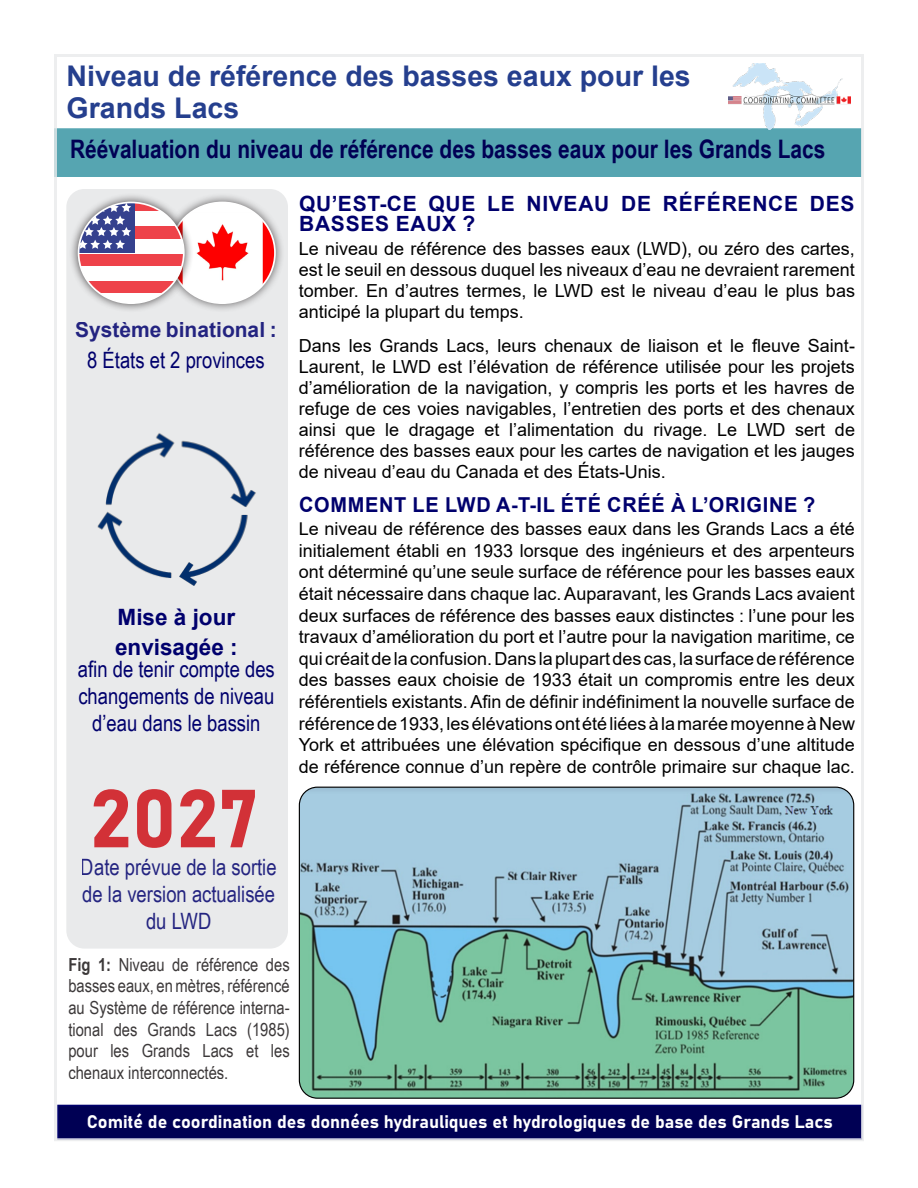
<style>
.page{position:relative;width:918px;height:1188px;background:#fff}
.page>*{position:absolute;margin:0;border:0;box-sizing:border-box;transform-origin:0 0}
.t1{font:81px "Bahnschrift";color:#d1232a}
.t2{font:700 28.5px/31.5px "Arial";color:#253f8e}
.body_copy_bullet_pts{font:700 25.5px "Arial Narrow";color:#000054}
.t3{font:22.5px/27px "Arial Narrow";color:#00006d;text-align:center}
.t4{font:700 22.5px/30px "Arial";color:#00006d}
.body_copy{font:700 21px/19.5px "Arial";letter-spacing:.035em;color:#00006d}
.body_copy-2{font:700 21px "Arial";color:#00006d}
.body_copy-3{font:700 20.55px "Arial";letter-spacing:.035em;color:#00006d}
.body_copy-4{font:18px/21.6px "Arial";color:#000;text-align:justify}
.t5{font:18px/21.6px "Arial Narrow";color:#231f20;text-align:justify}
.body_copy-5{font:18px "Bahnschrift";color:#fff}
.s1{font-size:21px}
.s2{font-size:17.7px}
.s3{font-weight:700}
</style>
<div class="page">
<div style="left:66px;top:189px;width:222px;height:760px;background:#e9eaeb;border-radius:18px"></div>
<div style="left:54px;top:128px;width:808px;height:49px;background:#56a5b1;border:2px solid #3c98a6"></div>
<div style="left:57px;top:1105px;width:805px;height:35px;background:#000054;border:2px solid #00006d"></div>
<img style="left:729px;top:63px;width:122px;height:66px">
<div style="left:160px;top:193px;width:125px;height:120px;background:#231f20;opacity:.69"></div>
<div style="left:170px;top:202px;width:105px;height:101px;background:#fff;border-radius:50%"></div>
<img style="left:196px;top:213px;width:79px;height:77px">
<div style="left:69px;top:193px;width:124px;height:120px;background:#231f20;opacity:.79"></div>
<svg style="left:79px;top:202px;width:105px;height:101px;background:#cfa2b1"></svg>
<div style="left:78px;top:202px;width:107px;height:102px;border:2px solid #fff;border-radius:50%"></div>
<img style="left:97px;top:433px;width:159px;height:153px">
<img style="left:299px;top:787px;width:555px;height:311px">
<p class="t2" style="left:67px;top:61px;width:626px">Niveau de référence des basses eaux pour les<br>Grands Lacs</p>
<p class="body_copy_bullet_pts" style="left:70px;top:129px;width:757px">Réévaluation du niveau de référence des basses eaux pour les Grands Lacs</p>
<p class="body_copy-2" style="left:75px;top:315px;width:203px">Système binational :</p>
<p class="t3" style="left:87px;top:346px;width:179px">8 États et 2 provinces</p>
<p class="t4" style="left:115px;top:602px;width:124px">Mise à jour envisagée :</p>
<p class="t3" style="left:78px;top:655px;width:198px">afin de tenir compte des changements de niveau d’eau dans le bassin</p>
<h1 class="t1" style="left:90px;top:757px;width:171px">2027</h1>
<p class="t3" style="left:81px;top:853px;width:197px">Date prévue de la sortie de la version actualisée du LWD</p>
<p class="body_copy" style="left:299px;top:195px;width:557px">QU’EST-CE QUE LE NIVEAU DE RÉFÉRENCE DES<br>BASSES EAUX ?</p>
<p class="body_copy-4" style="left:299px;top:238px;width:558px;line-height:21px">Le niveau de référence des basses eaux (LWD), ou zéro des cartes, est le seuil en dessous duquel les niveaux d’eau ne devraient rarement tomber. En d’autres termes, le LWD est le niveau d’eau le plus bas anticipé la plupart du temps.</p>
<p class="body_copy-4" style="left:299px;top:336px;width:558px;line-height:21px">Dans les Grands Lacs, leurs chenaux de liaison et le fleuve Saint-Laurent, le LWD est l’élévation de référence utilisée pour les projets d’amélioration de la navigation, y compris les ports et les havres de refuge de ces voies navigables, l’entretien des ports et des chenaux ainsi que le dragage et l’alimentation du rivage. Le LWD sert de référence des basses eaux pour les cartes de navigation et les jauges de niveau d’eau du Canada et des États-Unis.</p>
<p class="body_copy-3" style="left:299px;top:490px;width:518px"><span class="s1">C</span>OMMENT LE LWD A-T-IL ÉTÉ CRÉÉ À L’ORIGINE ?</p>
<p class="body_copy-4" style="left:299px;top:518px;width:558px"><span class="s2">Le</span> niveau de référence des basses eaux dans les Grands Lacs a été initialement établi en 1933 lorsque des ingénieurs et des arpenteurs ont déterminé qu’une seule surface de référence pour les basses eaux était nécessaire dans chaque lac. Auparavant, les Grands Lacs avaient deux surfaces de référence des basses eaux distinctes : l’une pour les travaux d’amélioration du port et l’autre pour la navigation maritime, ce qui créait de la confusion. Dans la plupart des cas, la surface de référence des basses eaux choisie de 1933 était un compromis entre les deux référentiels existants. Afin de définir indéfiniment la nouvelle surface de référence de 1933, les élévations ont été liées à la marée moyenne à New York et attribuées une élévation spécifique en dessous d’une altitude de référence connue d’un repère de contrôle primaire sur chaque lac.</p>
<p class="t5" style="left:68px;top:953px;width:223px"><span class="s3">Fig 1:</span> Niveau de référence des basses eaux, en mètres, référencé au Système de référence interna&shy;tional des Grands Lacs (1985) pour les Grands Lacs et les chenaux interconnectés.</p>
<p class="body_copy-5" style="left:87px;top:1108px;width:748px">Comité de coordination des données hydrauliques et hydrologiques de base des Grands Lacs</p>
</div>
